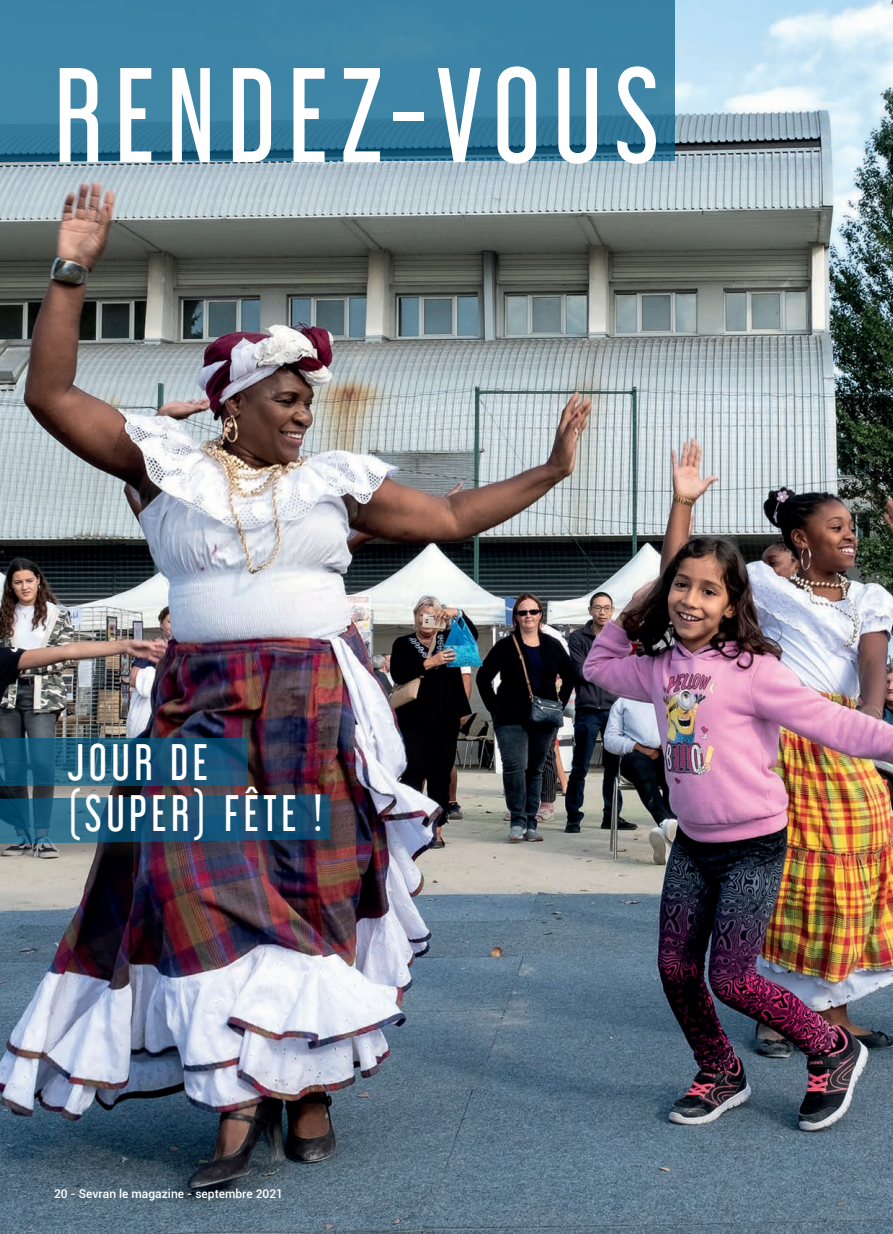
<style>
.page{position:relative;width:893px;height:1234px;background:#fff}
.page>*{position:absolute;margin:0;border:0;box-sizing:border-box;transform-origin:0 0}
.Heading_Master{font:120px "Libel Suit Rg";letter-spacing:.1em;color:#fff}
.Heading_Master-2{font:45px/51px "Libel Suit Rg";letter-spacing:.1em;color:#fff}
.t1{font:500 12px "Roboto";color:#fff}
</style>
<div class="page">
<img style="left:0;top:0;width:893px;height:1233px">
<div style="left:0;top:740px;width:267px;height:63px;background:#231f20;opacity:.44"></div>
<svg style="left:0;top:737px;width:248px;height:48px;background:#195171"></svg>
<div style="left:0;top:796px;width:349px;height:66px;background:#231f20;opacity:.44"></div>
<svg style="left:0;top:794px;width:330px;height:50px;background:#20516f"></svg>
<svg style="left:0;top:0;width:675px;height:161px;background:#387e9f"></svg>
<p class="Heading_Master" style="left:54px;top:17px;width:607px">RENDEZ-VOUS</p>
<p class="Heading_Master-2" style="left:68px;top:732px;width:256px">JOUR DE (SUPER) FÊTE !</p>
<p class="t1" style="left:54px;top:1184px;width:230px">20 - Sevran le magazine - septembre 2021</p>
</div>
